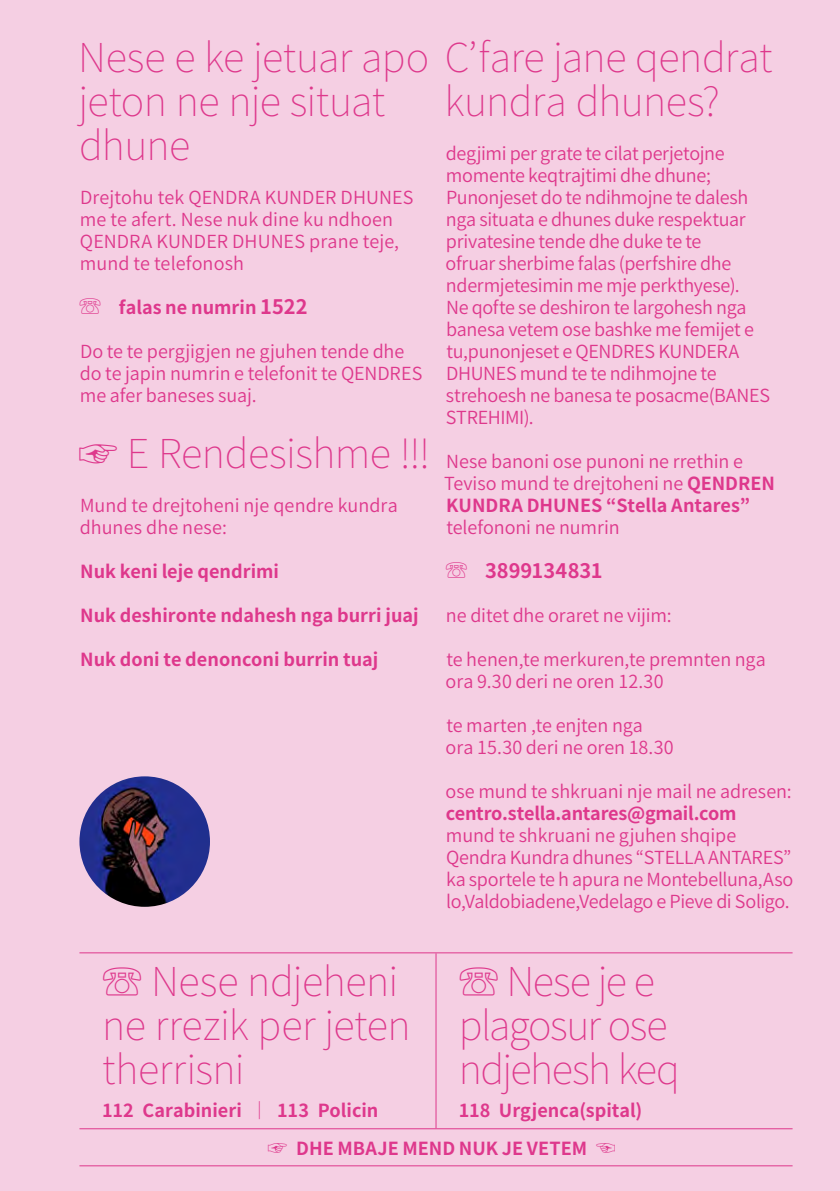
<style>
.page{position:relative;width:840px;height:1191px;background:#fff}
.page>*{position:absolute;margin:0;border:0;box-sizing:border-box;transform-origin:0 0}
.titoletti_FRA{font:100 40px/44px "Noto Sans CJ Kkr";letter-spacing:-.015em;color:#de388c}
.titoletti_ITA{font:100 40px/44px "Noto Sans CJ Kkr";letter-spacing:-.02em;color:#de388c}
.txt_FRA{font:700 20px "Noto Sans CJ Kkr";letter-spacing:.005em;color:#de388c}
.txt_FRA-2{font:600 18px/22px "Noto Sans CJ Kkr";letter-spacing:-.01em;color:#de388c}
.txt_FRA-3{font:700 18px "Noto Sans CJ Kkr";color:#de388c}
.txt_ITA{font:700 18px "Noto Sans CJ Kkr";color:#de388c}
.rosa_underlined_S{font:700 18px "Noto Sans CJ Kkr";color:#de388c}
.s1{font-size:22px}
.s2{font-size:20px}
.s3{font-weight:700}
.s4{font-weight:600}
.s5{font-weight:400;font-size:20px}
</style>
<div class="page">
<div style="left:0;top:0;width:839px;height:1191px;background:#f5cfe3"></div>
<img style="left:79px;top:776px;width:131px;height:130px;border-radius:65px">
<hr style="left:79px;top:952px;width:357px;height:1px;background:#de388c">
<hr style="left:436px;top:952px;width:356px;height:1px;background:#de388c">
<hr style="left:435px;top:953px;width:1px;height:175px;background:#de388c">
<hr style="left:79px;top:1128px;width:357px;height:1px;background:#de388c">
<hr style="left:436px;top:1128px;width:356px;height:1px;background:#de388c">
<hr style="left:79px;top:1165px;width:357px;height:1px;background:#de388c">
<hr style="left:436px;top:1165px;width:356px;height:1px;background:#de388c">
<p class="titoletti_FRA" style="left:78px;top:36px;width:695px">Nese e ke jetuar apo C’fare jane qendrat jeton ne nje situat<br>dhune</p>
<p class="txt_FRA-2" style="left:80px;top:187px;width:335px">Drejtohu tek QENDRA KUNDER DHUNES me te afert. Nese nuk dine ku ndhoen<br>QENDRA KUNDER DHUNES prane teje, mund te telefonosh</p>
<p class="txt_FRA-3" style="left:79px;top:297px;width:229px"><span class="s1">☏</span> falas ne numrin <span class="s2">1522</span></p>
<p class="txt_FRA-2" style="left:80px;top:341px;width:344px">Do te te pergjigjen ne gjuhen tende dhe do te japin numrin e telefonit te QENDRES me afer baneses suaj.</p>
<p class="titoletti_FRA" style="left:78px;top:432px;width:353px">☞ E Rendesishme !!!</p>
<p class="txt_FRA-2" style="left:80px;top:495px;width:319px">Mund te drejtoheni nje qendre kundra dhunes dhe nese:</p>
<p class="txt_FRA-3" style="left:80px;top:561px;width:200px">Nuk keni leje qendrimi</p>
<p class="txt_FRA-3" style="left:80px;top:605px;width:339px">Nuk deshironte ndahesh nga burri juaj</p>
<p class="txt_FRA-3" style="left:80px;top:649px;width:299px">Nuk doni te denonconi burrin tuaj</p>
<p class="titoletti_FRA" style="left:444px;top:80px;width:277px">kundra dhunes?</p>
<p class="txt_FRA-2" style="left:445px;top:143px;width:326px">degjimi per grate te cilat perjetojne momente keqtrajtimi dhe dhune; Punonjeset do te ndihmojne te dalesh nga situata e dhunes duke respektuar privatesine tende dhe duke te te<br>ofruar sherbime falas (perfshire dhe ndermjetesimin me mje perkthyese).<br>Ne qofte se deshiron te largohesh nga banesa vetem ose bashke me femijet e tu,punonjeset e QENDRES KUNDERA DHUNES mund te te ndihmojne te strehoesh ne banesa te posacme(BANES STREHIMI).</p>
<p class="txt_FRA-2" style="left:444px;top:451px;width:332px">Nese banoni ose punoni ne rrethin e<br>Teviso mund te drejtoheni ne <span class="s3">QENDREN<br>KUNDRA DHUNES “Stella Antares” </span>telefononi ne numrin</p>
<p class="txt_FRA" style="left:445px;top:559px;width:159px"><span class="s1">☏</span> 3899134831</p>
<p class="txt_FRA-2" style="left:445px;top:605px;width:227px">ne ditet dhe oraret ne vijim:</p>
<p class="txt_FRA-2" style="left:445px;top:649px;width:321px">te henen,te merkuren,te premnten nga ora 9.30 deri ne oren 12.30</p>
<p class="txt_FRA-2" style="left:445px;top:715px;width:229px">te marten ,te enjten nga ora 15.30 deri ne oren 18.30</p>
<p class="txt_FRA-2" style="left:445px;top:781px;width:349px">ose mund te shkruani nje mail ne adresen: <span class="s3">centro.stella.antares@gmail.com<br></span>mund te shkruani ne gjuhen shqipe Qendra Kundra dhunes “STELLA ANTARES” ka sportele te h apura ne Montebelluna,Aso lo,Valdobiadene,Vedelago e Pieve di Soligo.</p>
<p class="titoletti_ITA" style="left:102px;top:960px;width:310px"><span class="s4">☏</span> Nese ndjeheni ne rrezik per jeten therrisni</p>
<p class="txt_ITA" style="left:102px;top:1100px;width:277px">112 Carabinieri <span class="s4">│</span> 113 Policin</p>
<p class="titoletti_ITA" style="left:458px;top:960px;width:223px"><span class="s4">☏</span> Nese je e plagosur ose ndjehesh keq</p>
<p class="txt_ITA" style="left:458px;top:1100px;width:185px">118 Urgjenca(spital)</p>
<p class="rosa_underlined_S" style="left:267px;top:1138px;width:349px"><span class="s5">☞</span> DHE MBAJE MEND NUK JE VETEM <span class="s2">☜</span></p>
</div>
